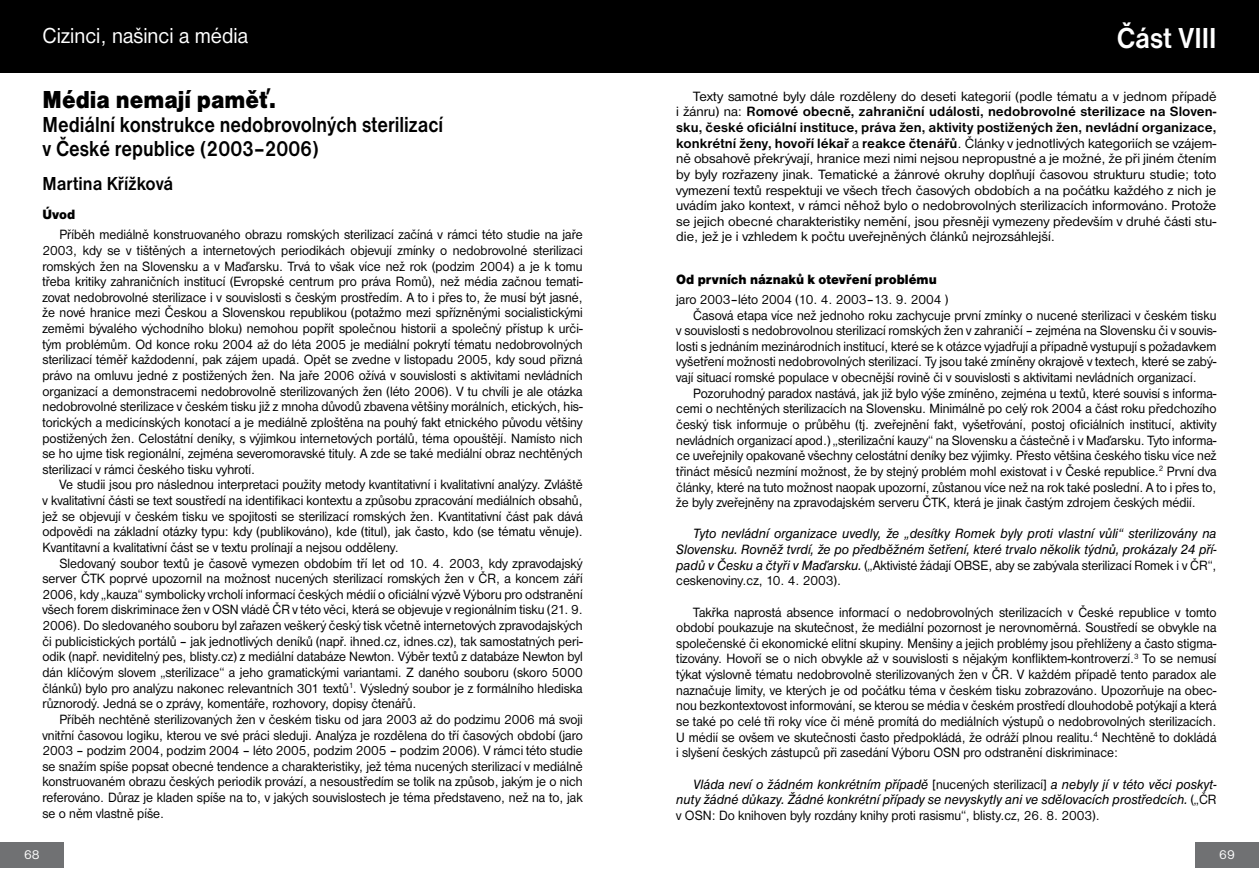
<style>
.page{position:relative;width:1259px;height:893px;background:#fff}
.page>*{position:absolute;margin:0;border:0;box-sizing:border-box;transform-origin:0 0}
.t1{font:700 30px "Nimbus Sans DOT";color:#fff;scale:.9 1}
.t2{font:25.5px "Nimbus Sans DOT Blac";color:#000;scale:.9 1}
.t3{font:700 22.5px/24px "Nimbus Sans DOT";color:#000;scale:.85 1}
.t4{font:22.5px "Nimbus Sans DOT";color:#fff;scale:.95 1}
.t5{font:700 19.5px "Nimbus Sans DOT";color:#000;scale:.9 1}
.t6{font:13.95px/15.6px "Nimbus Sans DOT";color:#000;text-align:justify;scale:.95 1}
.t7{font:13.95px/15.6px "Nimbus Sans DOT";color:#000;text-align:justify}
.t8{font:italic 13.95px/15.6px "Nimbus Sans DOT";color:#000;text-align:justify;scale:.95 1}
.t9{font:13.95px "Nimbus Sans DOT Blac";color:#000;scale:.95 1}
.t10{font:13.5px "Nimbus Sans DOT";color:#fff}
.s1{font-weight:700}
.s2{font-style:normal}
</style>
<div class="page">
<div style="left:0;top:0;width:629px;height:72px;background:#000"></div>
<div style="left:0;top:842px;width:64px;height:25px;background:#707173"></div>
<div style="left:1195px;top:842px;width:64px;height:25px;background:#707173"></div>
<div style="left:629px;top:0;width:630px;height:72px;background:#000"></div>
<h3 class="t4" style="left:43px;top:23px;width:218px">Cizinci, našinci a média</h3>
<h2 class="t2" style="left:43px;top:85px;width:261px">Média nemají paměť.</h2>
<h3 class="t3" style="left:43px;top:113px;width:473px">Mediální konstrukce nedobrovolných sterilizací v České republice (2003–2006)</h3>
<h3 class="t5" style="left:43px;top:173px;width:147px">Martina Křížková</h3>
<p class="t9" style="left:43px;top:206px;width:36px">Úvod</p>
<p class="t6" style="left:43px;top:227px;width:570px;text-indent:17px">Příběh mediálně konstruovaného obrazu romských sterilizací začíná v rámci této studie na jaře 2003, kdy se v tištěných a internetových periodikách objevují zmínky o nedobrovolné sterilizaci romských žen na Slovensku a v Maďarsku. Trvá to však více než rok (podzim 2004) a je k tomu třeba kritiky zahraničních institucí (Evropské centrum pro práva Romů), než média začnou temati&shy;zovat nedobrovolné sterilizace i v souvislosti s českým prostředím. A to i přes to, že musí být jasné, že nové hranice mezi Českou a Slovenskou republikou (potažmo mezi spřízněnými socialistickými zeměmi bývalého východního bloku) nemohou popřít společnou historii a společný přístup k urči&shy;tým problémům. Od konce roku 2004 až do léta 2005 je mediální pokrytí tématu nedobrovolných sterilizací téměř každodenní, pak zájem upadá. Opět se zvedne v listopadu 2005, kdy soud přizná právo na omluvu jedné z postižených žen. Na jaře 2006 ožívá v souvislosti s aktivitami nevládních organizací a demonstracemi nedobrovolně sterilizovaných žen (léto 2006). V tu chvíli je ale otázka nedobrovolné sterilizace v českém tisku již z mnoha důvodů zbavena většiny morálních, etických, his&shy;torických a medicínských konotací a je mediálně zploštěna na pouhý fakt etnického původu většiny postižených žen. Celostátní deníky, s výjimkou internetových portálů, téma opouštějí. Namísto nich se ho ujme tisk regionální, zejména severomoravské tituly. A zde se také mediální obraz nechtěných sterilizací v rámci českého tisku vyhrotí.</p>
<p class="t6" style="left:43px;top:477px;width:570px;text-indent:17px">Ve studii jsou pro následnou interpretaci použity metody kvantitativní i kvalitativní analýzy. Zvláště v kvalitativní části se text soustředí na identifikaci kontextu a způsobu zpracování mediálních obsahů, jež se objevují v českém tisku ve spojitosti se sterilizací romských žen. Kvantitativní část pak dává odpovědi na základní otázky typu: kdy (publikováno), kde (titul), jak často, kdo (se tématu věnuje).<br>Kvantitavní a kvalitativní část se v textu prolínají a nejsou odděleny.</p>
<p class="t6" style="left:43px;top:555px;width:570px;text-indent:17px">Sledovaný soubor textů je časově vymezen obdobím tří let od 10. 4. 2003, kdy zpravodajský server ČTK poprvé upozornil na možnost nucených sterilizací romských žen v ČR, a koncem září 2006, kdy „kauza“ symbolicky vrcholí informací českých médií o oficiální výzvě Výboru pro odstranění všech forem diskriminace žen v OSN vládě ČR v této věci, která se objevuje v regionálním tisku (21. 9.<br>2006). Do sledovaného souboru byl zařazen veškerý český tisk včetně internetových zpravodajských či publicistických portálů – jak jednotlivých deníků (např. ihned.cz, idnes.cz), tak samostatných peri&shy;odik (např. neviditelný pes, blisty.cz) z mediální databáze Newton. Výběr textů z databáze Newton byl dán klíčovým slovem „sterilizace“ a jeho gramatickými variantami. Z daného souboru (skoro 5000 článků) bylo pro analýzu nakonec relevantních 301 textů<sup>1</sup>. Výsledný soubor je z formálního hlediska různorodý. Jedná se o zprávy, komentáře, rozhovory, dopisy čtenářů.</p>
<p class="t6" style="left:43px;top:712px;width:570px;text-indent:17px">Příběh nechtěně sterilizovaných žen v českém tisku od jara 2003 až do podzimu 2006 má svoji vnitřní časovou logiku, kterou ve své práci sleduji. Analýza je rozdělena do tří časových období (jaro 2003 – podzim 2004, podzim 2004 – léto 2005, podzim 2005 – podzim 2006). V rámci této studie se snažím spíše popsat obecné tendence a charakteristiky, jež téma nucených sterilizací v mediálně konstruovaném obrazu českých periodik provází, a nesoustředím se tolik na způsob, jakým je o nich referováno. Důraz je kladen spíše na to, v jakých souvislostech je téma představeno, než na to, jak se o něm vlastně píše.</p>
<h1 class="t1" style="left:1116px;top:21px;width:112px">Část VIII</h1>
<p class="t7" style="left:676px;top:88px;width:542px;text-indent:17px">Texty samotné byly dále rozděleny do deseti kategorií (podle tématu a v jednom případě i žánru) na: <span class="s1">Romové obecně, zahraniční události, nedobrovolné sterilizace na Sloven&shy;sku, české oficiální instituce, práva žen, aktivity postižených žen, nevládní organizace, konkrétní ženy, hovoří lékař</span> a <span class="s1">reakce čtenářů</span>. Články v jednotlivých kategoriích se vzájem&shy;ně obsahově překrývají, hranice mezi nimi nejsou nepropustné a je možné, že při jiném čtením by byly rozřazeny jinak. Tematické a žánrové okruhy doplňují časovou strukturu studie; toto vymezení textů respektuji ve všech třech časových obdobích a na počátku každého z nich je uvádím jako kontext, v rámci něhož bylo o nedobrovolných sterilizacích informováno. Protože se jejich obecné charakteristiky nemění, jsou přesněji vymezeny především v druhé části stu&shy;die, jež je i vzhledem k počtu uveřejněných článků nejrozsáhlejší.</p>
<p class="t9" style="left:676px;top:271px;width:276px">Od prvních náznaků k otevření problému</p>
<p class="t6" style="left:676px;top:292px;width:288px">jaro 2003–léto 2004 (10. 4. 2003–13. 9. 2004 )</p>
<p class="t6" style="left:693px;top:307px;width:552px">Časová etapa více než jednoho roku zachycuje první zmínky o nucené sterilizaci v českém tisku</p>
<p class="t6" style="left:676px;top:323px;width:570px">v souvislosti s nedobrovolnou sterilizací romských žen v zahraničí – zejména na Slovensku či v souvis-</p>
<p class="t6" style="left:676px;top:339px;width:570px">losti s jednáním mezinárodních institucí, které se k otázce vyjadřují a případně vystupují s požadavkem</p>
<p class="t6" style="left:676px;top:354px;width:570px">vyšetření možnosti nedobrovolných sterilizací. Ty jsou také zmíněny okrajově v textech, které se zabý-</p>
<p class="t6" style="left:676px;top:370px;width:549px">vají situací romské populace v obecnější rovině či v souvislosti s aktivitami nevládních organizací.</p>
<p class="t6" style="left:693px;top:385px;width:552px">Pozoruhodný paradox nastává, jak již bylo výše zmíněno, zejména u textů, které souvisí s informa-</p>
<p class="t6" style="left:676px;top:401px;width:570px">cemi o nechtěných sterilizacích na Slovensku. Minimálně po celý rok 2004 a část roku předchozího</p>
<p class="t6" style="left:676px;top:417px;width:570px">český tisk informuje o průběhu (tj. zveřejnění fakt, vyšetřování, postoj oficiálních institucí, aktivity</p>
<p class="t6" style="left:676px;top:432px;width:570px">nevládních organizací apod.) „sterilizační kauzy“ na Slovensku a částečně i v Maďarsku. Tyto informa-</p>
<p class="t6" style="left:676px;top:448px;width:570px">ce uveřejnily opakovaně všechny celostátní deníky bez výjimky. Přesto většina českého tisku více než</p>
<p class="t6" style="left:676px;top:464px;width:570px">třináct měsíců nezmíní možnost, že by stejný problém mohl existovat i v České republice.<sup>2</sup> První dva</p>
<p class="t6" style="left:676px;top:479px;width:570px">články, které na tuto možnost naopak upozorní, zůstanou více než na rok také poslední. A to i přes to,</p>
<p class="t6" style="left:676px;top:495px;width:548px">že byly zveřejněny na zpravodajském serveru ČTK, která je jinak častým zdrojem českých médií.</p>
<p class="t8" style="left:676px;top:526px;width:570px;text-indent:17px">Tyto nevládní organizace uvedly, že „desítky Romek byly proti vlastní vůli“ sterilizovány na Slovensku. Rovněž tvrdí, že po předběžném šetření, které trvalo několik týdnů, prokázaly 24 pří&shy;padů v Česku a čtyři v Maďarsku. <span class="s2">(„Aktivisté žádají OBSE, aby se zabývala sterilizací Romek i v ČR“, ceskenoviny.cz, 10. 4. 2003).</span></p>
<p class="t6" style="left:676px;top:604px;width:570px;text-indent:17px">Takřka naprostá absence informací o nedobrovolných sterilizacích v České republice v tomto období poukazuje na skutečnost, že mediální pozornost je nerovnoměrná. Soustředí se obvykle na společenské či ekonomické elitní skupiny. Menšiny a jejich problémy jsou přehlíženy a často stigma&shy;tizovány. Hovoří se o nich obvykle až v souvislosti s nějakým konfliktem-kontroverzí.<sup>3</sup> To se nemusí týkat výslovně tématu nedobrovolně sterilizovaných žen v ČR. V každém případě tento paradox ale naznačuje limity, ve kterých je od počátku téma v českém tisku zobrazováno. Upozorňuje na obec&shy;nou bezkontextovost informování, se kterou se média v českém prostředí dlouhodobě potýkají a která se také po celé tři roky více či méně promítá do mediálních výstupů o nedobrovolných sterilizacích.<br>U médií se ovšem ve skutečnosti často předpokládá, že odráží plnou realitu.<sup>4</sup> Nechtěně to dokládá i slyšení českých zástupců při zasedání Výboru OSN pro odstranění diskriminace:</p>
<p class="t8" style="left:676px;top:776px;width:570px;text-indent:17px">Vláda neví o žádném konkrétním případě <span class="s2">[nucených sterilizací]</span> a nebyly jí v této věci poskyt&shy;nuty žádné důkazy. Žádné konkrétní případy se nevyskytly ani ve sdělovacích prostředcích. <span class="s2">(„ČR v OSN: Do knihoven byly rozdány knihy proti rasismu“, blisty.cz, 26. 8. 2003).</span></p>
<p class="t10" style="left:24px;top:847px;width:17px">68</p>
<p class="t10" style="left:1219px;top:847px;width:17px">69</p>
</div>
